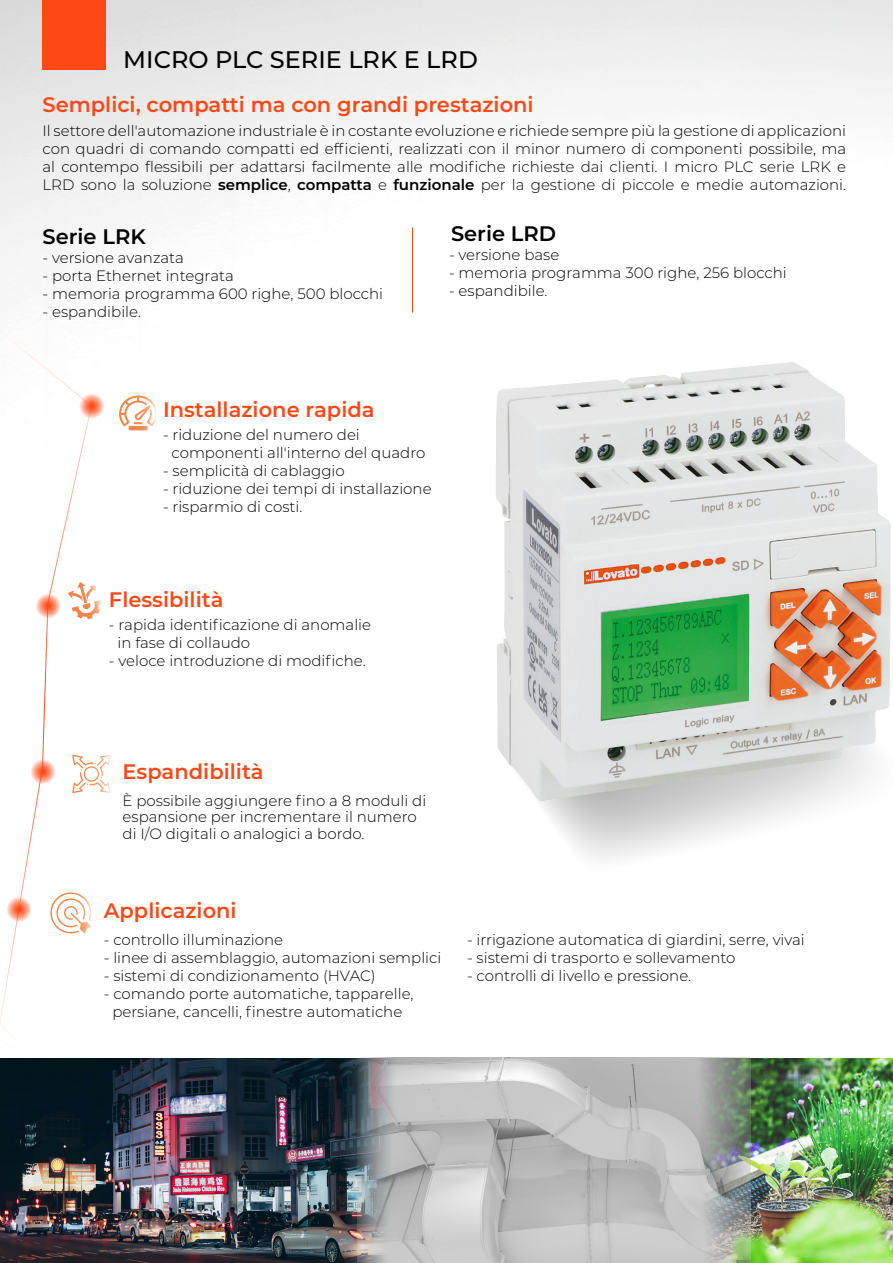
<style>
.page{position:relative;width:893px;height:1263px;background:#fff}
.page>*{position:absolute;margin:0;border:0;box-sizing:border-box;transform-origin:0 0}
.t1{font:500 24px "Montserrat";color:#000}
.t2{font:600 21px "Montserrat";color:#fe4815}
.t3{font:600 21px "Montserrat";color:#000}
.t4{font:300 15px/18px "Montserrat";color:#000}
.s1{font-weight:600}
</style>
<div class="page">
<img style="left:0;top:0;width:893px;height:1058px">
<svg style="left:495px;top:640px;width:398px;height:236px"></svg>
<img style="left:495px;top:362px;width:396px;height:440px">
<div style="left:43px;top:0;width:63px;height:70px;background:#fe4815"></div>
<svg style="left:154px;top:393px;width:4px;height:37px"></svg>
<svg style="left:0;top:284px;width:154px;height:774px"></svg>
<svg style="left:72px;top:755px;width:39px;height:38px"></svg>
<svg style="left:78px;top:392px;width:27px;height:27px"></svg>
<svg style="left:34px;top:592px;width:27px;height:27px"></svg>
<svg style="left:29px;top:758px;width:27px;height:27px"></svg>
<svg style="left:5px;top:895px;width:27px;height:27px"></svg>
<hr style="left:412px;top:227px;width:1px;height:86px;background:#fe4815">
<img style="left:750px;top:1058px;width:143px;height:205px">
<img style="left:0;top:1058px;width:357px;height:205px">
<img style="left:357px;top:1057px;width:393px;height:206px">
<h1 class="t1" style="left:123px;top:43px;width:356px">MICRO PLC SERIE LRK E LRD</h1>
<h2 class="t2" style="left:43px;top:90px;width:493px">Semplici, compatti ma con grandi prestazioni</h2>
<p class="t4" style="left:43px;top:121px;width:805px;text-align:justify">Il settore dell'automazione industriale è in costante evoluzione e richiede sempre più la gestione di applicazioni con quadri di comando compatti ed efficienti, realizzati con il minor numero di componenti possibile, ma al contempo flessibili per adattarsi facilmente alle modifiche richieste dai clienti. I micro PLC serie LRK e LRD sono la soluzione <span class="s1">semplice</span>, <span class="s1">compatta</span> e <span class="s1">funzionale</span> per la gestione di piccole e medie automazioni.</p>
<h2 class="t3" style="left:43px;top:221px;width:105px">Serie LRK</h2>
<p class="t4" style="left:43px;top:248px;width:143px">- versione avanzata</p>
<p class="t4" style="left:43px;top:266px;width:193px">- porta Ethernet integrata</p>
<p class="t4" style="left:43px;top:284px;width:342px">- memoria programma 600 righe, 500 blocchi</p>
<p class="t4" style="left:43px;top:302px;width:100px">- espandibile.</p>
<h2 class="t3" style="left:451px;top:219px;width:107px">Serie LRD</h2>
<p class="t4" style="left:449px;top:245px;width:112px">- versione base</p>
<p class="t4" style="left:449px;top:263px;width:339px">- memoria programma 300 righe, 256 blocchi</p>
<p class="t4" style="left:449px;top:281px;width:100px">- espandibile.</p>
<h2 class="t2" style="left:163px;top:395px;width:213px">Installazione rapida</h2>
<p class="t4" style="left:171px;top:425px;width:255px;text-indent:-9px">- riduzione del numero dei componenti all'interno del quadro</p>
<p class="t4" style="left:163px;top:461px;width:183px">- semplicità di cablaggio</p>
<p class="t4" style="left:163px;top:479px;width:270px">- riduzione dei tempi di installazione</p>
<p class="t4" style="left:163px;top:497px;width:141px">- risparmio di costi.</p>
<h2 class="t2" style="left:109px;top:585px;width:116px">Flessibilità</h2>
<p class="t4" style="left:117px;top:615px;width:255px;text-indent:-9px">- rapida identificazione di anomalie in fase di collaudo</p>
<p class="t4" style="left:109px;top:651px;width:258px">- veloce introduzione di modifiche.</p>
<h2 class="t2" style="left:123px;top:756px;width:143px">Espandibilità</h2>
<p class="t4" style="left:123px;top:792px;width:305px;line-height:16.5px">È possibile aggiungere fino a 8 moduli di espansione per incrementare il numero di I/O digitali o analogici a bordo.</p>
<h2 class="t2" style="left:104px;top:895px;width:134px">Applicazioni</h2>
<p class="t4" style="left:104px;top:930px;width:181px">- controllo illuminazione</p>
<p class="t4" style="left:104px;top:948px;width:339px">- linee di assemblaggio, automazioni semplici</p>
<p class="t4" style="left:104px;top:966px;width:273px">- sistemi di condizionamento (HVAC)</p>
<p class="t4" style="left:104px;top:984px;width:311px;text-align:center">- comando porte automatiche, tapparelle, persiane, cancelli, finestre automatiche</p>
<p class="t4" style="left:467px;top:930px;width:339px">- irrigazione automatica di giardini, serre, vivai</p>
<p class="t4" style="left:467px;top:948px;width:270px">- sistemi di trasporto e sollevamento</p>
<p class="t4" style="left:467px;top:966px;width:226px">- controlli di livello e pressione.</p>
</div>
